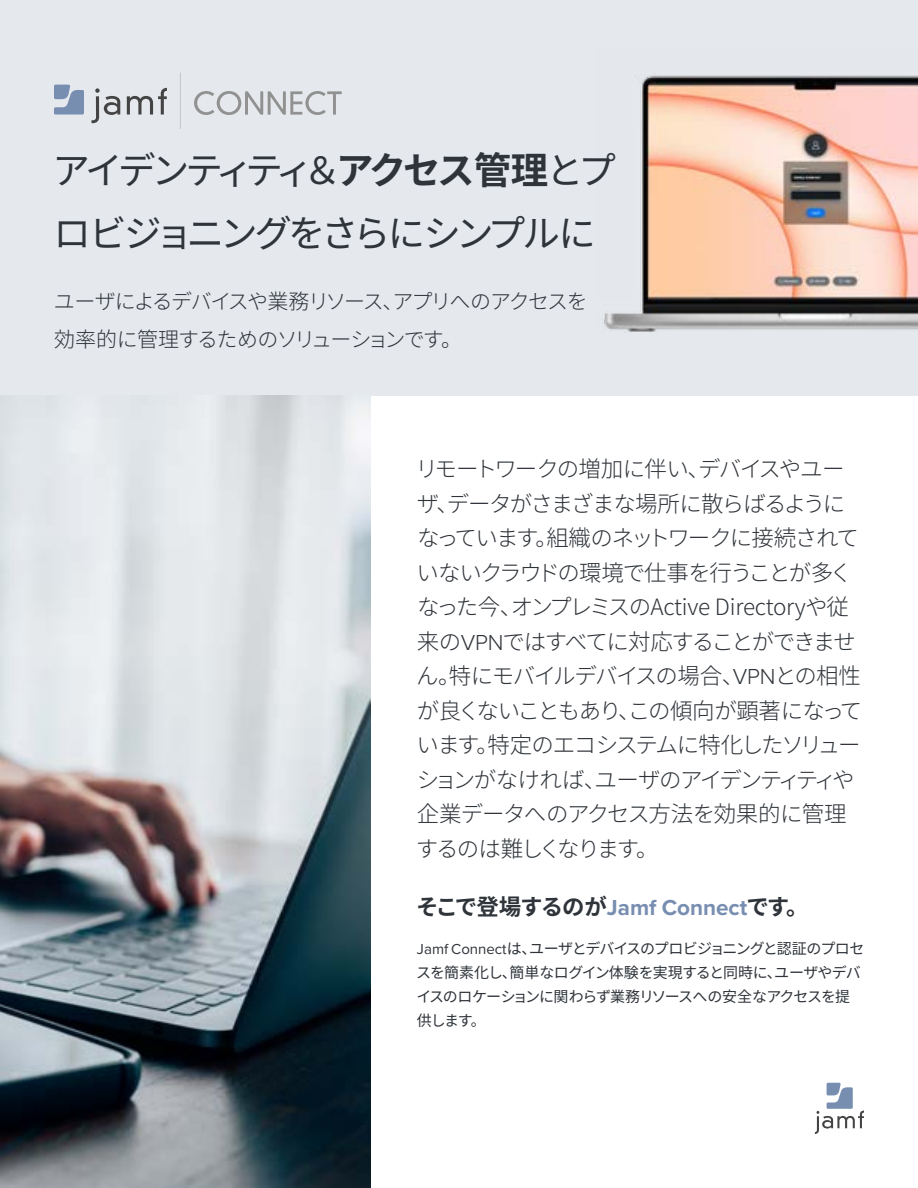
<style>
.page{position:relative;width:918px;height:1188px;background:#fff}
.page>*{position:absolute;margin:0;border:0;box-sizing:border-box;transform-origin:0 0}
.t1{font:37.5px/63px "Noto Sans CJ Kjp";letter-spacing:-.115em;color:#2f343a}
.t2{font:300 22.5px/34.5px "Noto Sans CJ Kjp";letter-spacing:-.07em;color:#2f343a}
.t3{font:700 22.5px "Noto Sans CJ Kjp";letter-spacing:-.05em;color:#2f343a}
.t4{font:300 21px/37.5px "Noto Sans CJ Kjp";letter-spacing:-.08em;color:#2f343a}
.t5{font:15px/24px "Noto Sans CJ Kjp";letter-spacing:-.065em;color:#2f343a}
.s1{font-weight:700}
.s2{font-family:"Proxima Nova"}
.s3{font-family:"Proxima Nova";color:#788eb1}
</style>
<div class="page">
<div style="left:0;top:0;width:918px;height:395px;background:#e5e8ec"></div>
<img style="left:604px;top:75px;width:314px;height:257px">
<img style="left:0;top:395px;width:370px;height:793px">
<svg style="left:194px;top:91px;width:148px;height:24px"></svg>
<svg style="left:127px;top:88px;width:40px;height:27px"></svg>
<svg style="left:91px;top:88px;width:29px;height:35px"></svg>
<svg style="left:54px;top:85px;width:30px;height:30px"></svg>
<hr style="left:180px;top:73px;width:1px;height:56px;background:#bfbebe">
<svg style="left:815px;top:1083px;width:49px;height:51px"></svg>
<h1 class="t1" style="left:53px;top:140px;width:565px">アイデンティティ＆<span class="s1">アクセス管理</span>とプロビジョニングをさらにシンプルに</h1>
<p class="t4" style="left:54px;top:283px;width:536px">ユーザによるデバイスや業務リソース、アプリへのアクセスを効率的に管理するためのソリューションです。</p>
<p class="t2" style="left:415px;top:452px;width:449px">リモートワークの増加に伴い、デバイスやユーザ、データがさまざまな場所に散らばるようになっています。組織のネットワークに接続されていないクラウドの環境で仕事を行うことが多くなった今、オンプレミスのActive Directoryや従来の<span class="s2">VPN</span>ではすべてに対応することができません。特にモバイルデバイスの場合、<span class="s2">VPN</span>との相性が良くないこともあり、この傾向が顕著になっています。特定のエコシステムに特化したソリューションがなければ、ユーザのアイデンティティや企業データへのアクセス方法を効果的に管理するのは難しくなります。</p>
<p class="t3" style="left:416px;top:894px;width:394px">そこで登場するのが<span class="s3">Jamf Connect</span>です。</p>
<p class="t5" style="left:416px;top:937px;width:450px"><span class="s2">Jamf Connect</span>は、ユーザとデバイスのプロビジョニングと認証のプロセスを簡素化し、簡単なログイン体験を実現すると同時に、ユーザやデバイスのロケーションに関わらず業務リソースへの安全なアクセスを提供します。</p>
</div>
